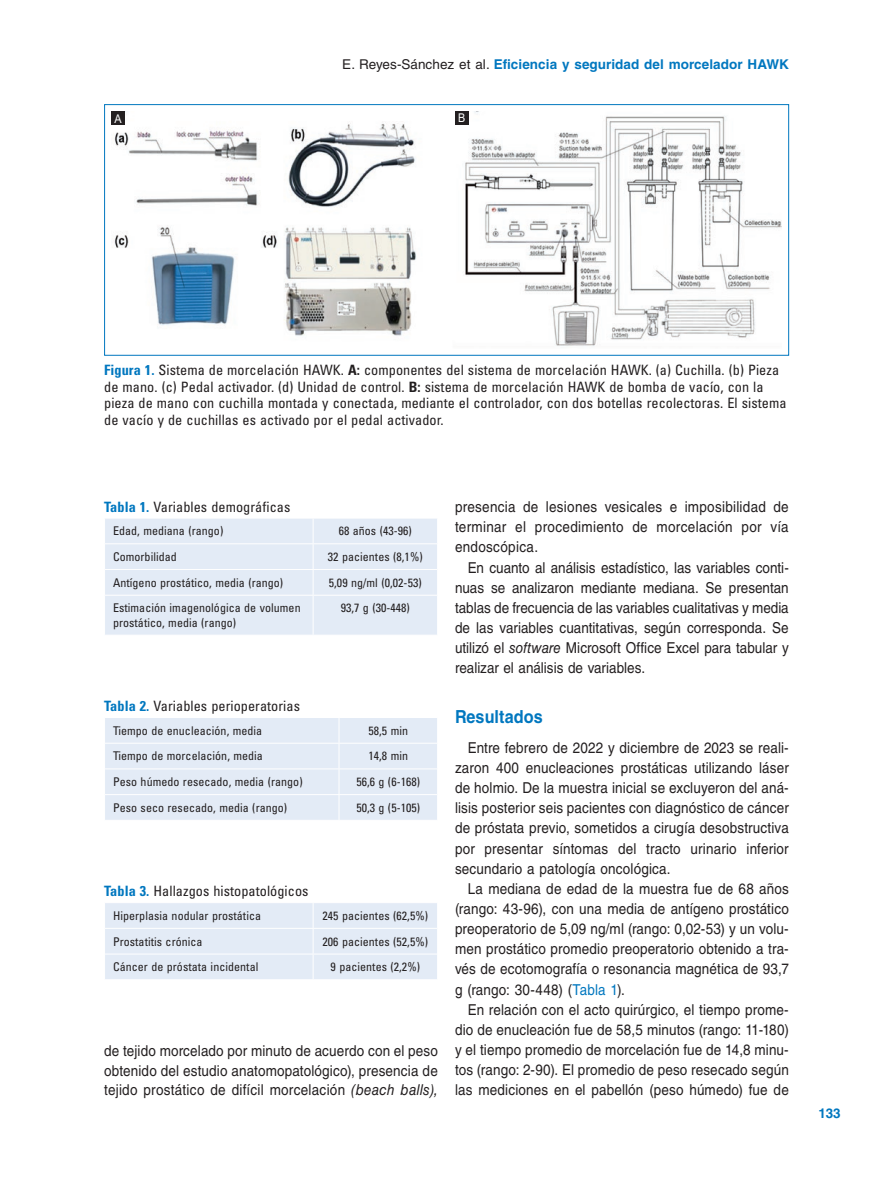
<style>
.page{position:relative;width:893px;height:1191px;background:#fff}
.page>*{position:absolute;margin:0;border:0;box-sizing:border-box;transform-origin:0 0}
.t1{font:700 18px "Helvetica LT Std";letter-spacing:.005em;color:#0077bf;scale:.9 1}
.t2{font:15px/19.5px "Helvetica LT Std";letter-spacing:.01em;color:#231f20;text-align:justify;scale:.9 1}
.t3{font:condensed 14.25px/16.5px "Univers LT Std";letter-spacing:.005em;color:#231f20}
.t4{font:700 13.5px "Helvetica LT Std";letter-spacing:.005em;color:#0077bf}
.t5{font:condensed 12px/14.2px "Univers LT Std";letter-spacing:.005em;color:#231f20}
.t6{font:12px "Arial";color:#fff;scale:.9 1}
.s1{font-weight:400;color:#231f20}
.s2{font-weight:700;color:#0077bf}
.s3{font-weight:700}
.s4{font-style:italic}
.s5{color:#0077bf}
</style>
<div class="page">
<img style="left:114px;top:111px;width:668px;height:235px">
<div style="left:104px;top:104px;width:685px;height:252px;border:1px solid #0077bf"></div>
<div style="left:105px;top:518px;width:332px;height:117px;background:#e3ebf6"></div>
<div style="left:105px;top:718px;width:332px;height:102px;background:#e3ebf6"></div>
<div style="left:105px;top:903px;width:332px;height:76px;background:#e3ebf6"></div>
<div style="left:111px;top:111px;width:14px;height:14px;background:#231f20"></div>
<div style="left:455px;top:111px;width:13px;height:14px;background:#231f20"></div>
<p class="t4" style="left:342px;top:56px;width:448px"><span class="s1">E. Reyes-Sánchez et al.</span> Eficiencia y seguridad del morcelador HAWK</p>
<p class="t6" style="left:115px;top:110px;width:10px">A</p>
<p class="t6" style="left:458px;top:110px;width:10px">B</p>
<p class="t3" style="left:104px;top:362px;width:684px"><span class="s2">Figura 1.</span> Sistema de morcelación HAWK. <span class="s3">A:</span> componentes del sistema de morcelación HAWK. (a) Cuchilla. (b) Pieza de mano. (c) Pedal activador. (d) Unidad de control. <span class="s3">B:</span> sistema de morcelación HAWK de bomba de vacío, con la pieza de mano con cuchilla montada y conectada, mediante el controlador, con dos botellas recolectoras. El sistema de vacío y de cuchillas es activado por el pedal activador.</p>
<p class="t3" style="left:104px;top:498px;width:188px"><span class="s2">Tabla 1.</span> Variables demográficas</p>
<p class="t5" style="left:113px;top:524px;width:112px">Edad, mediana (rango)</p>
<p class="t5" style="left:339px;top:524px;width:75px">68 años (43-96)</p>
<p class="t5" style="left:113px;top:549px;width:65px">Comorbilidad</p>
<p class="t5" style="left:328px;top:549px;width:96px">32 pacientes (8,1%)</p>
<p class="t5" style="left:113px;top:575px;width:172px">Antígeno prostático, media (rango)</p>
<p class="t5" style="left:329px;top:575px;width:94px">5,09 ng/ml (0,02-53)</p>
<p class="t5" style="left:113px;top:601px;width:189px">Estimación imagenológica de volumen prostático, media (rango)</p>
<p class="t5" style="left:341px;top:601px;width:71px">93,7 g (30-448)</p>
<p class="t3" style="left:104px;top:697px;width:197px"><span class="s2">Tabla 2.</span> Variables perioperatorias</p>
<p class="t5" style="left:113px;top:723px;width:151px">Tiempo de enucleación, media</p>
<p class="t5" style="left:368px;top:723px;width:41px">58,5 min</p>
<p class="t5" style="left:113px;top:749px;width:151px">Tiempo de morcelación, media</p>
<p class="t5" style="left:368px;top:749px;width:41px">14,8 min</p>
<p class="t5" style="left:113px;top:774px;width:191px">Peso húmedo resecado, media (rango)</p>
<p class="t5" style="left:356px;top:774px;width:65px">56,6 g (6-168)</p>
<p class="t5" style="left:113px;top:800px;width:176px">Peso seco resecado, media (rango)</p>
<p class="t5" style="left:356px;top:800px;width:65px">50,3 g (5-105)</p>
<p class="t3" style="left:104px;top:882px;width:206px"><span class="s2">Tabla 3.</span> Hallazgos histopatológicos</p>
<p class="t5" style="left:113px;top:908px;width:150px">Hiperplasia nodular prostática</p>
<p class="t5" style="left:322px;top:908px;width:107px">245 pacientes (62,5%)</p>
<p class="t5" style="left:113px;top:934px;width:91px">Prostatitis crónica</p>
<p class="t5" style="left:322px;top:934px;width:107px">206 pacientes (52,5%)</p>
<p class="t5" style="left:113px;top:959px;width:147px">Cáncer de próstata incidental</p>
<p class="t5" style="left:331px;top:959px;width:91px">9 pacientes (2,2%)</p>
<p class="t2" style="left:104px;top:1041px;width:372px">de tejido morcelado por minuto de acuerdo con el peso obtenido del estudio anatomopatológico), presencia de tejido prostático de difícil morcelación <span class="s4">(beach balls),</span></p>
<p class="t2" style="left:455px;top:497px;width:372px">presencia de lesiones vesicales e imposibilidad de</p>
<p class="t2" style="left:455px;top:517px;width:372px">terminar el procedimiento de morcelación por vía</p>
<p class="t2" style="left:455px;top:537px;width:94px">endoscópica.</p>
<p class="t2" style="left:468px;top:557px;width:358px">En cuanto al análisis estadístico, las variables conti-</p>
<p class="t2" style="left:455px;top:578px;width:372px">nuas se analizaron mediante mediana. Se presentan</p>
<p class="t2" style="left:455px;top:598px;width:372px">tablas de frecuencia de las variables cualitativas y media</p>
<p class="t2" style="left:455px;top:618px;width:372px">de las variables cuantitativas, según corresponda. Se</p>
<p class="t2" style="left:455px;top:638px;width:372px">utilizó el <span class="s4">software</span> Microsoft Office Excel para tabular y</p>
<p class="t2" style="left:455px;top:658px;width:213px">realizar el análisis de variables.</p>
<p class="t1" style="left:455px;top:705px;width:99px">Resultados</p>
<p class="t2" style="left:468px;top:737px;width:358px">Entre febrero de 2022 y diciembre de 2023 se reali-</p>
<p class="t2" style="left:455px;top:758px;width:372px">zaron 400 enucleaciones prostáticas utilizando láser</p>
<p class="t2" style="left:455px;top:778px;width:372px">de holmio. De la muestra inicial se excluyeron del aná-</p>
<p class="t2" style="left:455px;top:798px;width:372px">lisis posterior seis pacientes con diagnóstico de cáncer</p>
<p class="t2" style="left:455px;top:818px;width:372px">de próstata previo, sometidos a cirugía desobstructiva</p>
<p class="t2" style="left:455px;top:838px;width:372px">por presentar síntomas del tracto urinario inferior</p>
<p class="t2" style="left:455px;top:858px;width:241px">secundario a patología oncológica.</p>
<p class="t2" style="left:468px;top:878px;width:358px">La mediana de edad de la muestra fue de 68 años</p>
<p class="t2" style="left:455px;top:899px;width:372px">(rango: 43-96), con una media de antígeno prostático</p>
<p class="t2" style="left:455px;top:919px;width:372px">preoperatorio de 5,09 ng/ml (rango: 0,02-53) y un volu-</p>
<p class="t2" style="left:455px;top:939px;width:372px">men prostático promedio preoperatorio obtenido a tra-</p>
<p class="t2" style="left:455px;top:959px;width:372px">vés de ecotomografía o resonancia magnética de 93,7</p>
<p class="t2" style="left:455px;top:979px;width:190px">g (rango: 30-448) (<span class="s5">Tabla 1</span>).</p>
<p class="t2" style="left:468px;top:999px;width:358px">En relación con el acto quirúrgico, el tiempo prome-</p>
<p class="t2" style="left:455px;top:1019px;width:372px">dio de enucleación fue de 58,5 minutos (rango: 11-180)</p>
<p class="t2" style="left:455px;top:1040px;width:372px">y el tiempo promedio de morcelación fue de 14,8 minu-</p>
<p class="t2" style="left:455px;top:1060px;width:372px">tos (rango: 2-90). El promedio de peso resecado según</p>
<p class="t2" style="left:455px;top:1080px;width:372px">las mediciones en el pabellón (peso húmedo) fue de</p>
<p class="t4" style="left:819px;top:1104px;width:24px">133</p>
</div>
